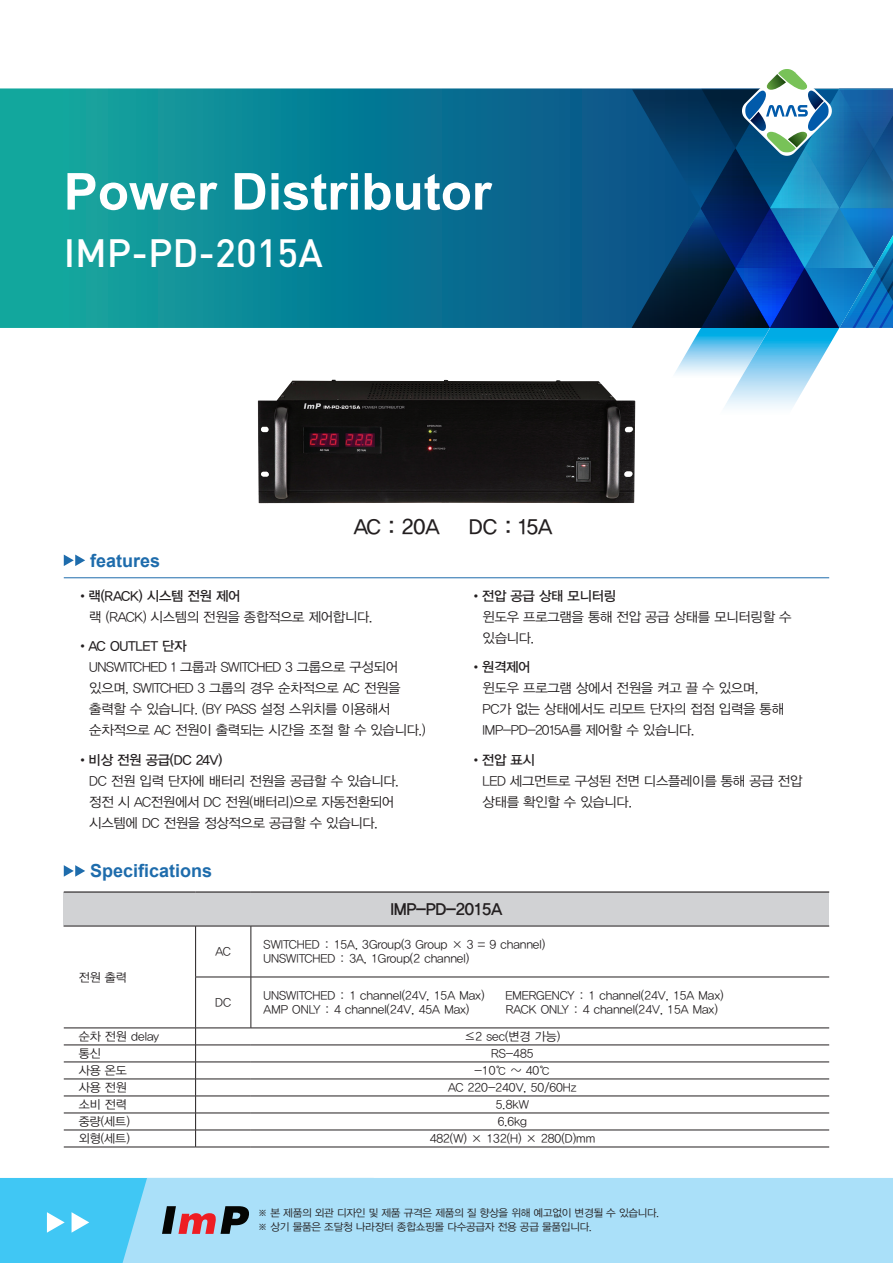
<style>
.page{position:relative;width:893px;height:1263px;background:#fff}
.page>*{position:absolute;margin:0;border:0;box-sizing:border-box;transform-origin:0 0}
.t1{font:700 51px "Arial";color:#fff}
.t2{font:500 39px "DIN Pro";color:#fff}
.t3{font:21px "YDVYGO13";color:#231f20}
.t4{font:700 18px "Arial";color:#1e6cac}
.t5{font:16.5px "YDVYGO34";letter-spacing:-.03em;color:#231f20}
.t6{font:13.5px/21px "YDVYGO12";letter-spacing:-.025em;color:#231f20}
.t7{font:13.5px "YDVYGO13";letter-spacing:-.025em;color:#231f20}
.t8{font:12px "YDVYGO32";color:#231f20}
.t9{font:10.5px "YDVYGO12";letter-spacing:-.025em;color:#231f20}
</style>
<div class="page">
<svg style="left:0;top:88px;width:632px;height:240px;background:#0c8195"></svg>
<svg style="left:632px;top:69px;width:261px;height:353px"></svg>
<div style="left:394px;top:1178px;width:499px;height:85px;background:#aae0f9"></div>
<svg style="left:0;top:1178px;width:394px;height:85px;background:#85d0ee"></svg>
<img style="left:258px;top:380px;width:377px;height:123px">
<hr style="left:64px;top:577px;width:765px;height:1px;background:#1e6cac">
<svg style="left:64px;top:554px;width:21px;height:12px"></svg>
<svg style="left:64px;top:865px;width:21px;height:12px"></svg>
<div style="left:64px;top:892px;width:765px;height:34px;background:#d1d2d4"></div>
<svg style="left:64px;top:927px;width:765px;height:220px"></svg>
<hr style="left:64px;top:891px;width:132px;height:1px;background:#231f20">
<hr style="left:196px;top:891px;width:55px;height:1px;background:#231f20">
<hr style="left:251px;top:891px;width:578px;height:1px;background:#231f20">
<hr style="left:195px;top:926px;width:1px;height:51px;background:#231f20">
<hr style="left:195px;top:977px;width:1px;height:51px;background:#231f20">
<hr style="left:64px;top:926px;width:132px;height:1px;background:#231f20">
<hr style="left:64px;top:1028px;width:132px;height:1px;background:#231f20">
<hr style="left:196px;top:926px;width:55px;height:1px;background:#231f20">
<hr style="left:251px;top:926px;width:578px;height:1px;background:#231f20">
<hr style="left:196px;top:1028px;width:55px;height:1px;background:#231f20">
<hr style="left:251px;top:1028px;width:578px;height:1px;background:#231f20">
<hr style="left:64px;top:1045px;width:132px;height:1px;background:#231f20">
<hr style="left:64px;top:1062px;width:132px;height:1px;background:#231f20">
<hr style="left:64px;top:1079px;width:132px;height:1px;background:#231f20">
<hr style="left:64px;top:1096px;width:132px;height:1px;background:#231f20">
<hr style="left:64px;top:1113px;width:132px;height:1px;background:#231f20">
<hr style="left:64px;top:1130px;width:132px;height:1px;background:#231f20">
<hr style="left:64px;top:1147px;width:132px;height:1px;background:#231f20">
<svg style="left:195px;top:1028px;width:1px;height:119px"></svg>
<hr style="left:196px;top:1045px;width:55px;height:1px;background:#231f20">
<hr style="left:251px;top:1045px;width:578px;height:1px;background:#231f20">
<hr style="left:196px;top:1062px;width:55px;height:1px;background:#231f20">
<hr style="left:251px;top:1062px;width:578px;height:1px;background:#231f20">
<hr style="left:196px;top:1079px;width:55px;height:1px;background:#231f20">
<hr style="left:251px;top:1079px;width:578px;height:1px;background:#231f20">
<hr style="left:196px;top:1096px;width:55px;height:1px;background:#231f20">
<hr style="left:251px;top:1096px;width:578px;height:1px;background:#231f20">
<hr style="left:196px;top:1113px;width:55px;height:1px;background:#231f20">
<hr style="left:251px;top:1113px;width:578px;height:1px;background:#231f20">
<hr style="left:196px;top:1130px;width:55px;height:1px;background:#231f20">
<hr style="left:251px;top:1130px;width:578px;height:1px;background:#231f20">
<hr style="left:196px;top:1147px;width:55px;height:1px;background:#231f20">
<hr style="left:251px;top:1147px;width:578px;height:1px;background:#231f20">
<hr style="left:251px;top:926px;width:1px;height:51px;background:#231f20">
<hr style="left:195px;top:977px;width:56px;height:1px;background:#231f20">
<hr style="left:251px;top:977px;width:578px;height:1px;background:#231f20">
<hr style="left:251px;top:977px;width:1px;height:51px;background:#231f20">
<p class="t1" style="left:64px;top:156px;width:429px">Power Distributor</p>
<p class="t2" style="left:64px;top:227px;width:260px">IMP-PD-2015A</p>
<p class="t3" style="left:354px;top:513px;width:87px">AC : 20A</p>
<p class="t3" style="left:469px;top:513px;width:85px">DC : 15A</p>
<p class="t4" style="left:90px;top:547px;width:72px">features</p>
<p class="t7" style="left:77px;top:586px;width:166px">•랙(RACK) 시스템 전원 제어</p>
<p class="t6" style="left:89px;top:605px;width:285px">랙 (RACK) 시스템의 전원을 종합적으로 제어합니다.</p>
<p class="t7" style="left:77px;top:637px;width:112px">•AC OUTLET 단자</p>
<p class="t6" style="left:89px;top:656px;width:338px">UNSWITCHED 1 그룹과 SWITCHED 3 그룹으로 구성되어 있으며, SWITCHED 3 그룹의 경우 순차적으로 AC 전원을 출력할 수 있습니다. (BY PASS 설정 스위치를 이용해서 순차적으로 AC 전원이 출력되는 시간을 조절 할 수 있습니다.)</p>
<p class="t7" style="left:77px;top:750px;width:147px">•비상 전원 공급(DC 24V)</p>
<p class="t6" style="left:89px;top:769px;width:311px">DC 전원 입력 단자에 배터리 전원을 공급할 수 있습니다.</p>
<p class="t6" style="left:89px;top:790px;width:307px">정전 시 AC전원에서 DC 전원(배터리)으로 자동전환되어 시스템에 DC 전원을 정상적으로 공급할 수 있습니다.</p>
<p class="t4" style="left:90px;top:858px;width:124px">Specifications</p>
<p class="t7" style="left:470px;top:586px;width:148px">•전압 공급 상태 모니터링</p>
<p class="t6" style="left:483px;top:605px;width:310px">윈도우 프로그램을 통해 전압 공급 상태를 모니터링할 수 있습니다.</p>
<p class="t7" style="left:470px;top:658px;width:62px">•원격제어</p>
<p class="t6" style="left:483px;top:677px;width:277px">윈도우 프로그램 상에서 전원을 켜고 끌 수 있으며,</p>
<p class="t6" style="left:483px;top:698px;width:303px">PC가 없는 상태에서도 리모트 단자의 접점 입력을 통해</p>
<p class="t6" style="left:483px;top:719px;width:214px">IMP-PD-2015A를 제어할 수 있습니다.</p>
<p class="t7" style="left:470px;top:750px;width:67px">•전압 표시</p>
<p class="t6" style="left:483px;top:769px;width:321px">LED 세그먼트로 구성된 전면 디스플레이를 통해 공급 전압 상태를 확인할 수 있습니다.</p>
<p class="t8" style="left:79px;top:969px;width:50px">전원 출력</p>
<p class="t8" style="left:216px;top:943px;width:17px">AC</p>
<p class="t8" style="left:215px;top:994px;width:18px">DC</p>
<p class="t5" style="left:391px;top:898px;width:113px">IMP-PD-2015A</p>
<p class="t8" style="left:264px;top:936px;width:283px">SWITCHED : 15A, 3Group(3 Group × 3 = 9 channel)</p>
<p class="t8" style="left:264px;top:951px;width:207px">UNSWITCHED : 3A, 1Group(2 channel)</p>
<p class="t8" style="left:264px;top:987px;width:222px">UNSWITCHED : 1 channel(24V, 15A Max)</p>
<p class="t8" style="left:505px;top:987px;width:220px">EMERGENCY : 1 channel(24V, 15A Max)</p>
<p class="t8" style="left:264px;top:1001px;width:207px">AMP ONLY : 4 channel(24V, 45A Max)</p>
<p class="t8" style="left:506px;top:1001px;width:214px">RACK ONLY : 4 channel(24V, 15A Max)</p>
<p class="t8" style="left:79px;top:1028px;width:82px">순차 전원 delay</p>
<p class="t8" style="left:464px;top:1028px;width:97px">≤2 sec(변경 가능)</p>
<p class="t8" style="left:79px;top:1045px;width:24px">통신</p>
<p class="t8" style="left:491px;top:1045px;width:44px">RS-485</p>
<p class="t8" style="left:79px;top:1062px;width:50px">사용 온도</p>
<p class="t8" style="left:474px;top:1062px;width:77px">-10℃ ~ 40℃</p>
<p class="t8" style="left:79px;top:1079px;width:50px">사용 전원</p>
<p class="t8" style="left:448px;top:1079px;width:130px">AC 220-240V, 50/60Hz</p>
<p class="t8" style="left:79px;top:1096px;width:50px">소비 전력</p>
<p class="t8" style="left:496px;top:1096px;width:35px">5.8kW</p>
<p class="t8" style="left:79px;top:1113px;width:53px">중량(세트)</p>
<p class="t8" style="left:498px;top:1113px;width:31px">6.6kg</p>
<p class="t8" style="left:79px;top:1130px;width:53px">외형(세트)</p>
<p class="t8" style="left:430px;top:1130px;width:167px">482(W) × 132(H) × 280(D)mm</p>
<p class="t9" style="left:258px;top:1206px;width:403px">※ 본 제품의 외관 디자인 및 제품 규격은 제품의 질 향상을 위해 예고없이 변경될 수 있습니다.</p>
<p class="t9" style="left:258px;top:1220px;width:336px">※ 상기 물품은 조달청 나라장터 종합쇼핑몰 다수공급자 전용 공급 물품입니다.</p>
</div>
